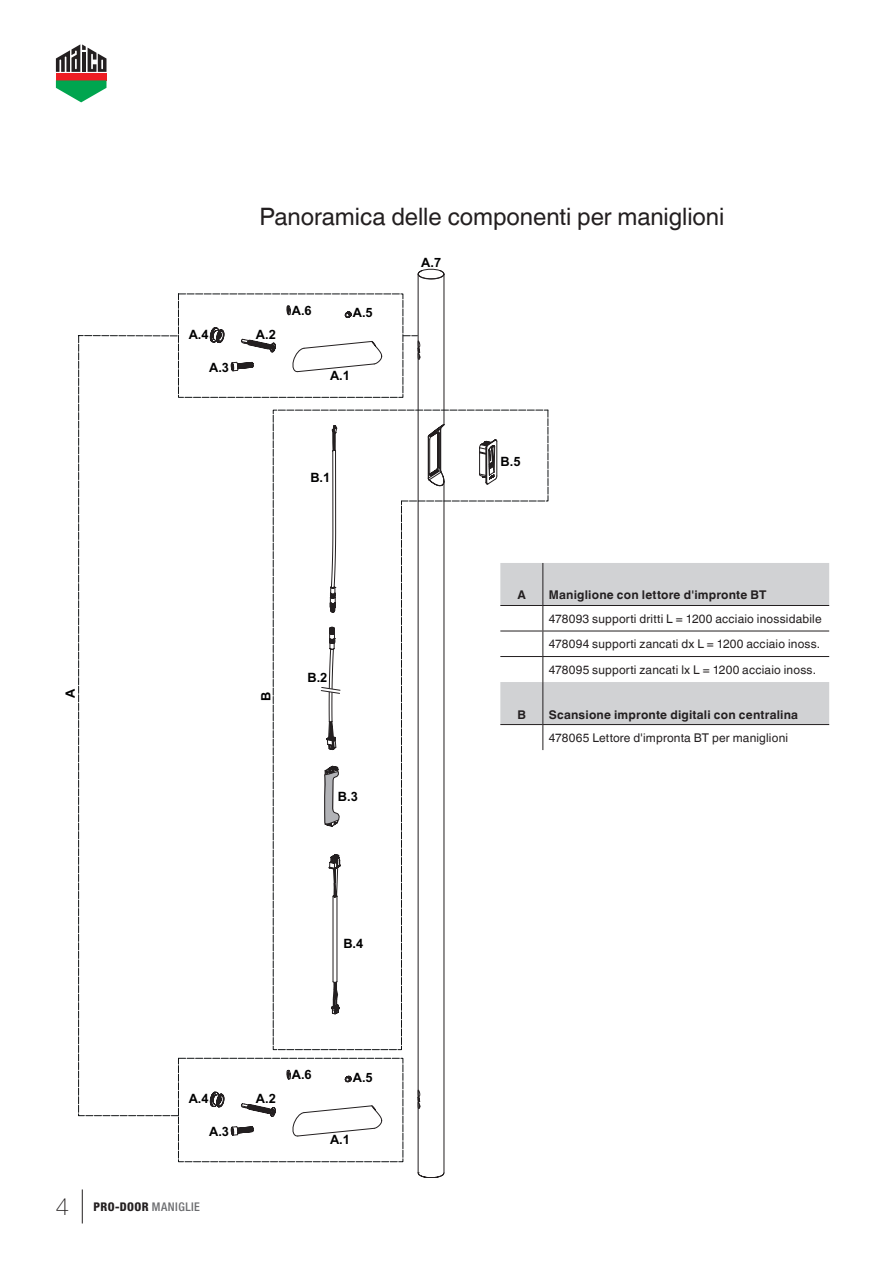
<style>
.page{position:relative;width:893px;height:1263px;background:#fff}
.page>*{position:absolute;margin:0;border:0;box-sizing:border-box;transform-origin:0 0}
.Headline{font:24px "Helvetica Linotype";letter-spacing:-.005em;color:#231f20}
.t1{font:700 12.9px "Arial";color:#000001}
.Bodytext{font:12px "Helvetica Linotype";letter-spacing:.015em;color:#231f20}
.Bodytext-2{font:700 12px "Helvetica Linotype";letter-spacing:.015em;color:#231f20}
.t2{font:800 condensed 12px "Helvetica Neue LT Pro";letter-spacing:.03em;color:#231f20}
.s1{font-weight:100;font-stretch:normal;font-size:24px}
.s2{font-weight:500;color:#6c6d70}
</style>
<div class="page">
<div style="left:56px;top:73px;width:50px;height:7px;background:#ee1d23"></div>
<svg style="left:56px;top:80px;width:50px;height:22px"></svg>
<svg style="left:56px;top:44px;width:50px;height:28px"></svg>
<hr style="left:82px;top:1189px;width:1px;height:34px;background:#231f20">
<svg style="left:328px;top:270px;width:117px;height:907px"></svg>
<svg style="left:78px;top:335px;width:367px;height:781px"></svg>
<svg style="left:210px;top:1070px;width:172px;height:66px"></svg>
<div style="left:178px;top:1058px;width:225px;height:104px;border:1px dashed #111416"></div>
<svg style="left:548px;top:563px;width:281px;height:161px;fill:#d1d2d4"></svg>
<hr style="left:543px;top:605px;width:286px;height:1px;background:#231f20">
<hr style="left:543px;top:631px;width:286px;height:1px;background:#231f20">
<hr style="left:543px;top:656px;width:286px;height:1px;background:#231f20">
<hr style="left:543px;top:724px;width:286px;height:1px;background:#231f20">
<svg style="left:210px;top:305px;width:338px;height:745px"></svg>
<p class="Headline" style="left:259px;top:203px;width:466px">Panoramica delle componenti per maniglioni</p>
<p class="t1" style="left:189px;top:325px;width:21px">A.4</p>
<p class="t1" style="left:209px;top:359px;width:21px">A.3</p>
<p class="t1" style="left:256px;top:325px;width:21px">A.2</p>
<p class="t1" style="left:292px;top:302px;width:21px">A.6</p>
<p class="t1" style="left:353px;top:304px;width:21px">A.5</p>
<p class="t1" style="left:330px;top:366px;width:21px">A.1</p>
<p class="t1" style="left:310px;top:469px;width:21px">B.1</p>
<p class="t1" style="left:421px;top:254px;width:21px">A.7</p>
<p class="t1" style="left:62px;top:698px;width:11px;rotate:-90deg">A</p>
<p class="t1" style="left:257px;top:701px;width:11px;rotate:-90deg">B</p>
<p class="t1" style="left:307px;top:668px;width:21px">B.2</p>
<p class="t1" style="left:338px;top:788px;width:21px">B.3</p>
<p class="t1" style="left:343px;top:935px;width:21px">B.4</p>
<p class="t1" style="left:189px;top:1090px;width:21px">A.4</p>
<p class="t1" style="left:209px;top:1123px;width:21px">A.3</p>
<p class="t2" style="left:56px;top:1199px;width:146px"><span class="s1">4</span> PRO-DOOR <span class="s2">MANIGLIE</span></p>
<p class="t1" style="left:256px;top:1090px;width:21px">A.2</p>
<p class="t1" style="left:292px;top:1066px;width:21px">A.6</p>
<p class="t1" style="left:353px;top:1069px;width:21px">A.5</p>
<p class="t1" style="left:330px;top:1131px;width:21px">A.1</p>
<p class="t1" style="left:500px;top:453px;width:21px">B.5</p>
<p class="Bodytext-2" style="left:517px;top:588px;width:10px">A</p>
<p class="Bodytext-2" style="left:549px;top:588px;width:219px">Maniglione con lettore d'impronte BT</p>
<p class="Bodytext" style="left:549px;top:611px;width:274px">478093 supporti dritti L = 1200 acciaio inossidabile</p>
<p class="Bodytext" style="left:549px;top:637px;width:273px">478094 supporti zancati dx L = 1200 acciaio inoss.</p>
<p class="Bodytext" style="left:549px;top:662px;width:269px">478095 supporti zancati lx L = 1200 acciaio inoss.</p>
<p class="Bodytext-2" style="left:517px;top:707px;width:10px">B</p>
<p class="Bodytext-2" style="left:549px;top:707px;width:251px">Scansione impronte digitali con centralina</p>
<p class="Bodytext" style="left:549px;top:730px;width:241px">478065 Lettore d'impronta BT per maniglioni</p>
</div>
